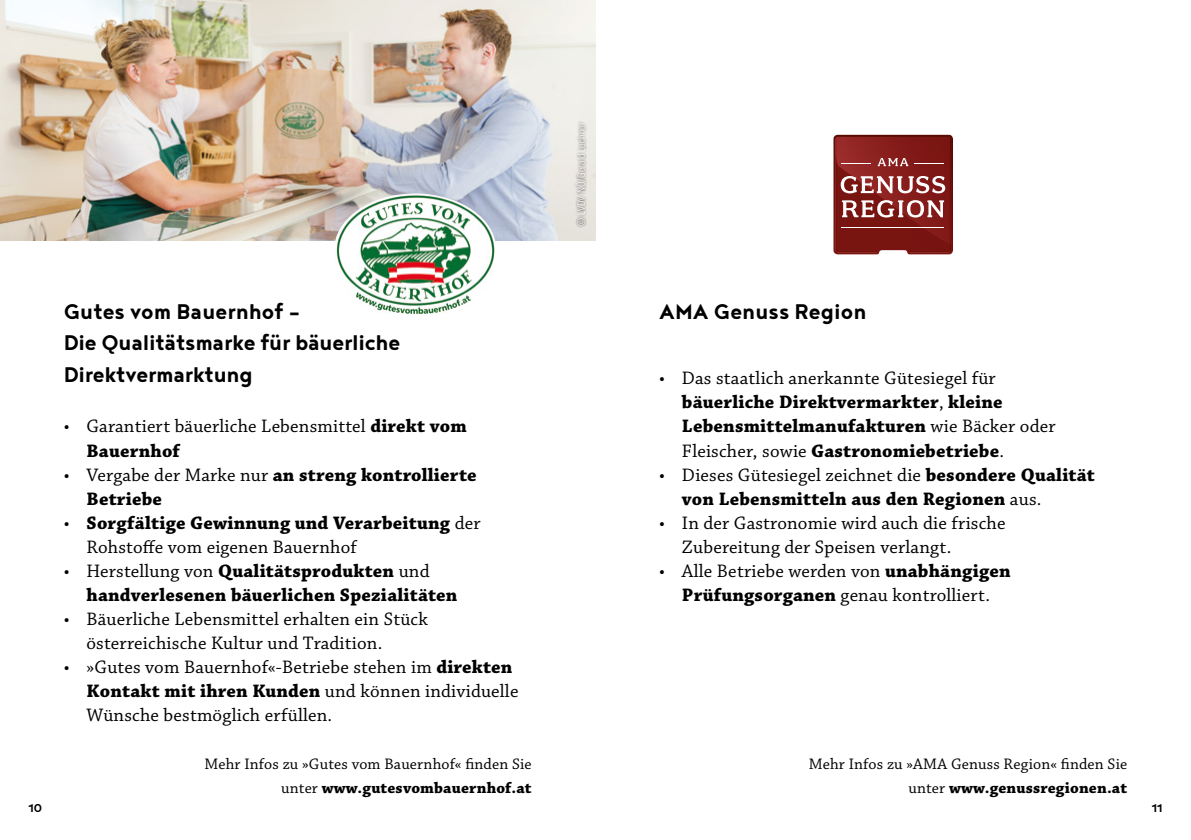
<style>
.page{position:relative;width:1191px;height:840px;background:#fff}
.page>*{position:absolute;margin:0;border:0;box-sizing:border-box;transform-origin:0 0}
.t1{font:700 26px/31.2px "Noyh";letter-spacing:-.01em;color:#000}
.t2{font:700 19px/24px "Chaparral Pro";letter-spacing:.01em;color:#000}
.t3{font:19px/24px "Chaparral Pro";letter-spacing:.01em;color:#000}
.t4{font:16px/24px "Chaparral Pro";letter-spacing:.01em;color:#000;text-align:right}
.t5{font:700 14px "Noyh";color:#000}
.t6{font:10px "Univers Com 47 Light Cond";letter-spacing:.01em;color:#fff}
.s1{font-weight:700}
.s2{font-weight:400}
</style>
<div class="page">
<img style="left:0;top:0;width:595px;height:240px">
<img style="left:334px;top:193px;width:162px;height:121px">
<div style="left:573px;top:120px;width:15px;height:107px;background:#000;opacity:.75"></div>
<img style="left:833px;top:135px;width:120px;height:119px">
<img style="left:835px;top:137px;width:116px;height:115px">
<img style="left:836px;top:137px;width:114px;height:112px">
<svg style="left:840px;top:176px;width:105px;height:17px"></svg>
<svg style="left:842px;top:200px;width:102px;height:17px"></svg>
<svg style="left:877px;top:158px;width:31px;height:8px"></svg>
<hr style="left:841px;top:163px;width:30px;height:1px;background:#fff">
<hr style="left:914px;top:163px;width:30px;height:1px;background:#fff">
<hr style="left:841px;top:227px;width:103px;height:1px;background:#fff">
<h1 class="t1" style="left:64px;top:295px;width:338px">Gutes vom Bauernhof –<br>Die Qualitätsmarke für bäuerliche<br>Direktvermarktung</h1>
<p class="t3" style="left:86px;top:415px;width:382px;text-indent:-23px">• Garantiert bäuerliche Lebensmittel <span class="s1">direkt vom<br>Bauernhof</span></p>
<p class="t2" style="left:86px;top:462px;width:391px;text-indent:-23px"><span class="s2">• Vergabe der Marke nur</span> an streng kontrollierte<br>Betriebe</p>
<p class="t2" style="left:86px;top:510px;width:395px;text-indent:-23px"><span class="s2">•</span> Sorgfältige Gewinnung und Verarbeitung <span class="s2">der<br>Rohstoffe vom eigenen Bauernhof</span></p>
<p class="t2" style="left:86px;top:558px;width:372px;text-indent:-23px"><span class="s2">• Herstellung von</span> Qualitätsprodukten <span class="s2">und </span>handverlesenen bäuerlichen Spezialitäten</p>
<p class="t3" style="left:86px;top:607px;width:343px;text-indent:-23px">• Bäuerliche Lebensmittel erhalten ein Stück österreichische Kultur und Tradition.</p>
<p class="t3" style="left:86px;top:655px;width:433px;text-indent:-23px">• »Gutes vom Bauernhof«-Betriebe stehen im <span class="s1">direkten<br>Kontakt mit ihren Kunden</span> und können individuelle<br>Wünsche bestmöglich erfüllen.</p>
<p class="t6" style="left:575px;top:225px;width:104px;rotate:-90deg">© LVDV NÖ/Gerald Lechner</p>
<h1 class="t1" style="left:659px;top:295px;width:209px">AMA Genuss Region</h1>
<p class="t2" style="left:682px;top:366px;width:375px;text-indent:-23px"><span class="s2">• Das staatlich anerkannte Gütesiegel für </span>bäuerliche Direktvermarkter<span class="s2">,</span> kleine Lebensmittelmanufakturen <span class="s2">wie Bäcker oder Fleischer, sowie</span> Gastronomiebetriebe<span class="s2">.</span></p>
<p class="t2" style="left:682px;top:462px;width:414px;text-indent:-23px"><span class="s2">• Dieses Gütesiegel zeichnet die</span> besondere Qualität von Lebensmitteln aus den Regionen <span class="s2">aus.</span></p>
<p class="t3" style="left:682px;top:511px;width:325px;text-indent:-23px">• In der Gastronomie wird auch die frische<br>Zubereitung der Speisen verlangt.</p>
<p class="t3" style="left:659px;top:559px;width:353px;text-align:center">• Alle Betriebe werden von <span class="s1">unabhängigen<br>Prüfungsorganen</span> genau kontrolliert.</p>
<p class="t4" style="left:204px;top:752px;width:329px">Mehr Infos zu »Gutes vom Bauernhof« finden Sie unter <span class="s1">www.gutesvombauernhof.at</span></p>
<p class="t4" style="left:808px;top:752px;width:320px">Mehr Infos zu »AMA Genuss Region« finden Sie unter <span class="s1">www.genussregionen.at</span></p>
<p class="t5" style="left:28px;top:799px;width:15px">10</p>
<p class="t5" style="left:1151px;top:799px;width:12px">11</p>
</div>
